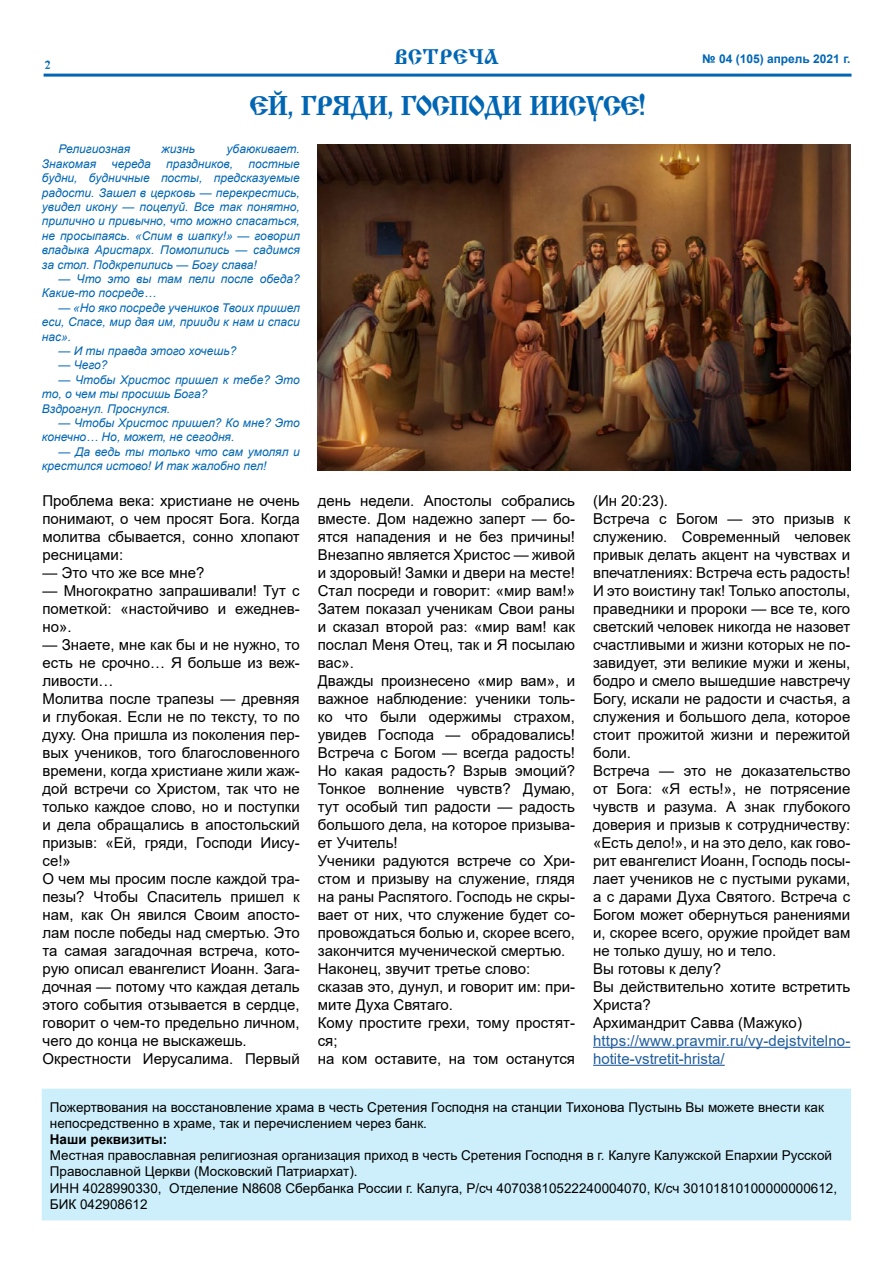
<style>
.page{position:relative;width:893px;height:1263px;background:#fff}
.page>*{position:absolute;margin:0;border:0;box-sizing:border-box;transform-origin:0 0}
.t1{font:27px "Izhitsa";letter-spacing:-.05em;color:#0066b3}
.t2{font:21px "Izhitsa";color:#0066b3}
.t3{font:15px/18px "Arial";color:#000}
.t4{font:15px/18px "Arial";letter-spacing:.01em;color:#215e9e}
.t5{font:13.5px/16.2px "Arial";color:#000}
.t6{font:700 13.5px "Arial";color:#000}
.t7{font:italic 12px/14.4px "Arial";color:#0066b3}
.t8{font:700 12px "Arial";color:#0066b3}
.t9{font:12px "Izhitsa";color:#0066b3}
</style>
<div class="page">
<hr style="left:44px;top:74px;width:807px;height:3px;background:#0066b3">
<hr style="left:593px;top:1047px;width:257px;height:1px;background:#215e9e">
<hr style="left:593px;top:1065px;width:132px;height:1px;background:#215e9e">
<img style="left:317px;top:145px;width:533px;height:326px">
<div style="left:42px;top:1089px;width:809px;height:131px;background:#cdeffb"></div>
<p class="t9" style="left:45px;top:59px;width:8px">2</p>
<h2 class="t2" style="left:394px;top:45px;width:106px">ВСТРЕЧА</h2>
<p class="t8" style="left:702px;top:50px;width:150px">№ 04 (105) апрель 2021 г.</p>
<h1 class="t1" style="left:249px;top:91px;width:398px">ЕЙ, ГРЯДИ, ГОСПОДИ ИИСУСЕ!</h1>
<p class="t7" style="left:58px;top:142px;width:73px">Религиозная</p>
<p class="t7" style="left:162px;top:142px;width:35px">жизнь</p>
<p class="t7" style="left:226px;top:142px;width:75px">убаюкивает.</p>
<p class="t7" style="left:42px;top:156px;width:56px">Знакомая</p>
<p class="t7" style="left:111px;top:156px;width:41px">череда</p>
<p class="t7" style="left:166px;top:156px;width:68px">праздников,</p>
<p class="t7" style="left:42px;top:156px;width:259px;text-align:justify;text-indent:207px">постные будни, будничные посты, предсказуемые радости. Зашел в церковь — перекрестись, увидел икону — поцелуй. Все так понятно, прилично и привычно, что можно спасаться, не просыпаясь. «Спим в шапку!» — говорил владыка Аристарх. Помолились — садимся за стол. Подкрепились — Богу слава!</p>
<p class="t7" style="left:42px;top:272px;width:259px;text-indent:16px">— Что это вы там пели после обеда?<br>Какие-то посреде…</p>
<p class="t7" style="left:42px;top:300px;width:259px;text-align:justify;text-indent:16px">— «Но яко посреде учеников Твоих пришел еси, Спасе, мир дая им, прииди к нам и спаси нас».</p>
<p class="t7" style="left:58px;top:344px;width:180px">— И ты правда этого хочешь?</p>
<p class="t7" style="left:58px;top:358px;width:51px">— Чего?</p>
<p class="t7" style="left:42px;top:372px;width:259px;text-indent:16px">— Чтобы Христос пришел к тебе? Это то, о чем ты просишь Бога?<br>Вздрогнул. Проснулся.</p>
<p class="t7" style="left:42px;top:416px;width:259px;text-indent:16px">— Чтобы Христос пришел? Ко мне? Это конечно… Но, может, не сегодня.</p>
<p class="t7" style="left:42px;top:444px;width:259px;text-indent:16px">— Да ведь ты только что сам умолял и крестился истово! И так жалобно пел!</p>
<p class="t3" style="left:43px;top:491px;width:259px;text-align:justify">Проблема века: христиане не очень понимают, о чем просят Бога. Когда молитва сбывается, сонно хлопают ресницами:</p>
<p class="t3" style="left:43px;top:563px;width:163px">— Это что же все мне?</p>
<p class="t3" style="left:43px;top:581px;width:259px;text-align:justify">— Многократно запрашивали! Тут с пометкой: «настойчиво и ежеднев&shy;но».</p>
<p class="t3" style="left:43px;top:635px;width:259px">— Знаете, мне как бы и не нужно, то есть не срочно… Я больше из веж&shy;ливости…<br>Молитва после трапезы — древняя и глубокая. Если не по тексту, то по духу. Она пришла из поколения пер&shy;вых учеников, того благословенного времени, когда христиане жили жаж&shy;дой встречи со Христом, так что не только каждое слово, но и поступки и дела обращались в апостольский призыв: «Ей, гряди, Господи Иису&shy;се!»<br>О чем мы просим после каждой тра&shy;пезы? Чтобы Спаситель пришел к нам, как Он явился Своим апосто&shy;лам после победы над смертью. Это та самая загадочная встреча, кото&shy;рую описал евангелист Иоанн. Зага&shy;дочная — потому что каждая деталь этого события отзывается в сердце, говорит о чем-то предельно личном, чего до конца не выскажешь.<br>Окрестности Иерусалима. Первый</p>
<p class="t3" style="left:318px;top:491px;width:259px">день недели. Апостолы собрались вместе. Дом надежно заперт — бо&shy;ятся нападения и не без причины!<br>Внезапно является Христос — живой и здоровый! Замки и двери на месте!<br>Стал посреди и говорит: «мир вам!»<br>Затем показал ученикам Свои раны и сказал второй раз: «мир вам! как послал Меня Отец, так и Я посылаю вас».<br>Дважды произнесено «мир вам», и важное наблюдение: ученики толь&shy;ко что были одержимы страхом, увидев Господа — обрадовались!<br>Встреча с Богом — всегда радость!<br>Но какая радость? Взрыв эмоций?<br>Тонкое волнение чувств? Думаю, тут особый тип радости — радость большого дела, на которое призыва&shy;ет Учитель!<br>Ученики радуются встрече со Хри&shy;стом и призыву на служение, глядя на раны Распятого. Господь не скры&shy;вает от них, что служение будет со&shy;провождаться болью и, скорее всего, закончится мученической смертью.<br>Наконец, звучит третье слово: сказав это, дунул, и говорит им: при&shy;мите Духа Святаго.<br>Кому простите грехи, тому простят&shy;ся;<br>на ком оставите, на том останутся</p>
<p class="t3" style="left:593px;top:491px;width:259px">(Ин 20:23).<br>Встреча с Богом — это призыв к служению. Современный человек привык делать акцент на чувствах и впечатлениях: Встреча есть радость!<br>И это воистину так! Только апостолы, праведники и пророки — все те, кого светский человек никогда не назовет счастливыми и жизни которых не по&shy;завидует, эти великие мужи и жены, бодро и смело вышедшие навстречу<br>Богу, искали не радости и счастья, а служения и большого дела, которое стоит прожитой жизни и пережитой боли.<br>Встреча — это не доказательство от Бога: «Я есть!», не потрясение чувств и разума. А знак глубокого доверия и призыв к сотрудничеству: «Есть дело!», и на это дело, как гово&shy;рит евангелист Иоанн, Господь посы&shy;лает учеников не с пустыми руками, а с дарами Духа Святого. Встреча с<br>Богом может обернуться ранениями и, скорее всего, оружие пройдет вам не только душу, но и тело.<br>Вы готовы к делу?<br>Вы действительно хотите встретить<br>Христа?<br>Архимандрит Савва (Мажуко)</p>
<p class="t4" style="left:593px;top:1031px;width:259px">https://www.pravmir.ru/vy-dejstvitelno&shy;hotite-vstretit-hrista/</p>
<p class="t5" style="left:50px;top:1099px;width:776px">Пожертвования на восстановление храма в честь Сретения Господня на станции Тихонова Пустынь Вы можете внести как непосредственно в храме, так и перечислением через банк.</p>
<p class="t6" style="left:50px;top:1130px;width:119px">Наши реквизиты:</p>
<p class="t5" style="left:50px;top:1147px;width:789px">Местная православная религиозная организация приход в честь Сретения Господня в г. Калуге Калужской Епархии Русской Православной Церкви (Московский Патриархат).<br>ИНН 4028990330, Отделение N8608 Сбербанка России г. Калуга, Р/сч 40703810522240004070, К/сч 30101810100000000612, БИК 042908612</p>
</div>
